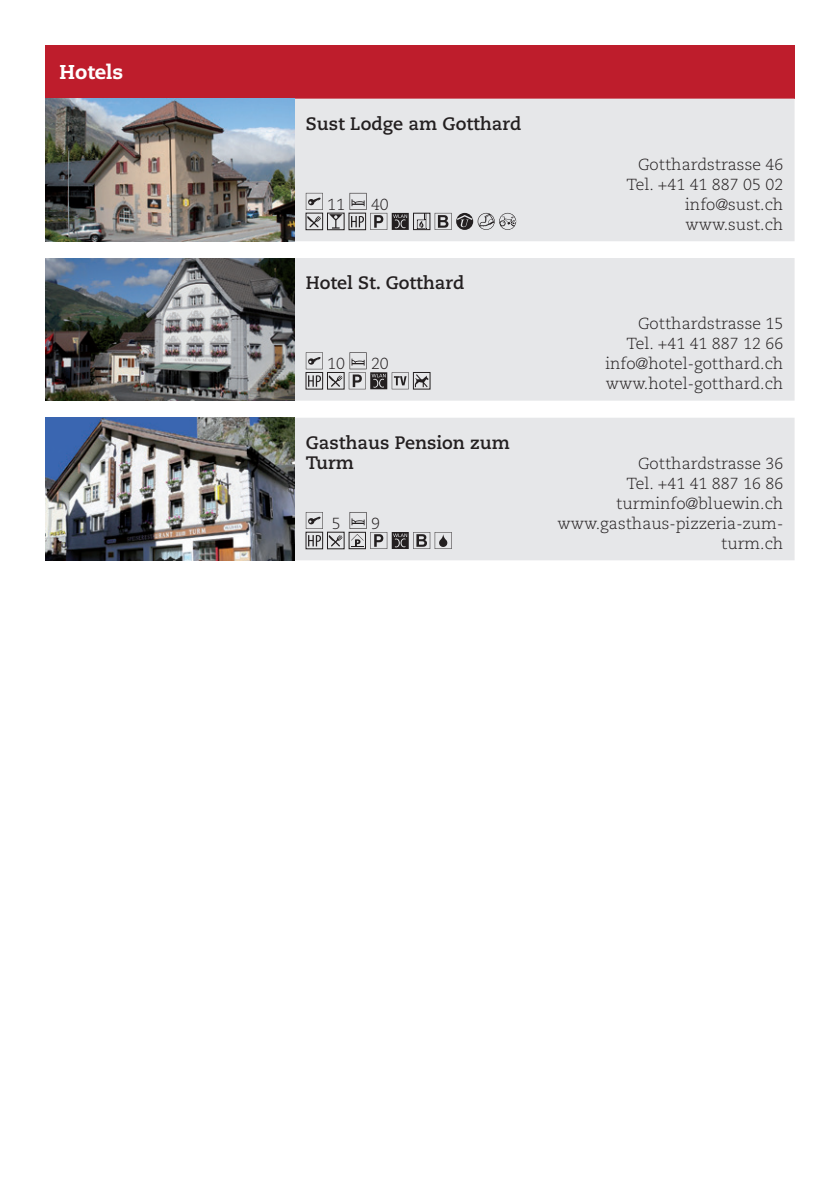
<style>
.page{position:relative;width:840px;height:1191px;background:#fff}
.page>*{position:absolute;margin:0;border:0;box-sizing:border-box;transform-origin:0 0}
.t1{font:800 20px "Caecilia LT Std";color:#fff}
.t2{font:700 18px/20px "Caecilia LT Std";color:#231f20}
.t3{font:300 16px/20px "Caecilia LT Std";color:#231f20;text-align:right}
</style>
<div class="page">
<div style="left:294px;top:258px;width:500px;height:142px;background:#e6e7e9"></div>
<img style="left:45px;top:258px;width:249px;height:142px">
<svg style="left:305px;top:352px;width:17px;height:17px"></svg>
<div style="left:305px;top:372px;width:17px;height:17px;border:1px solid #231f20"></div>
<svg style="left:308px;top:375px;width:13px;height:12px"></svg>
<div style="left:327px;top:372px;width:17px;height:17px;border:1px solid #231f20"></div>
<svg style="left:328px;top:375px;width:14px;height:12px"></svg>
<svg style="left:348px;top:352px;width:60px;height:37px;background:#bbbbbd"></svg>
<div style="left:413px;top:372px;width:17px;height:17px;border:1px solid #231f20"></div>
<svg style="left:414px;top:374px;width:14px;height:13px"></svg>
<div style="left:294px;top:418px;width:500px;height:142px;background:#e6e7e9"></div>
<img style="left:45px;top:418px;width:249px;height:142px">
<svg style="left:305px;top:512px;width:17px;height:17px"></svg>
<svg style="left:308px;top:535px;width:13px;height:11px"></svg>
<div style="left:327px;top:532px;width:17px;height:17px;border:1px solid #231f20"></div>
<svg style="left:328px;top:535px;width:14px;height:11px"></svg>
<svg style="left:349px;top:512px;width:102px;height:37px;background:#c0c0c2"></svg>
<div style="left:45px;top:45px;width:749px;height:54px;background:#be1d2c"></div>
<div style="left:294px;top:99px;width:500px;height:142px;background:#e6e7e9"></div>
<img style="left:45px;top:99px;width:249px;height:142px">
<svg style="left:305px;top:193px;width:17px;height:17px"></svg>
<div style="left:305px;top:213px;width:17px;height:17px;border:1px solid #231f20"></div>
<svg style="left:307px;top:216px;width:14px;height:11px"></svg>
<div style="left:327px;top:213px;width:17px;height:17px;border:1px solid #231f20"></div>
<svg style="left:329px;top:214px;width:13px;height:15px"></svg>
<svg style="left:349px;top:193px;width:59px;height:37px;background:#b7b7b9"></svg>
<div style="left:413px;top:213px;width:17px;height:17px;border:1px solid #231f20"></div>
<svg style="left:416px;top:213px;width:10px;height:16px"></svg>
<svg style="left:434px;top:213px;width:82px;height:17px"></svg>
<p class="t1" style="left:60px;top:60px;width:65px">Hotels</p>
<p class="t2" style="left:305px;top:114px;width:217px">Sust Lodge am Gotthard</p>
<p class="t3" style="left:327px;top:195px;width:19px">11</p>
<p class="t3" style="left:371px;top:195px;width:19px">40</p>
<p class="t2" style="left:305px;top:273px;width:160px">Hotel St. Gotthard</p>
<p class="t3" style="left:327px;top:354px;width:19px">10</p>
<p class="t3" style="left:371px;top:354px;width:19px">20</p>
<p class="t2" style="left:305px;top:433px;width:205px">Gasthaus Pension zum<br>Turm</p>
<p class="t3" style="left:331px;top:514px;width:10px">5</p>
<p class="t3" style="left:371px;top:514px;width:10px">9</p>
<p class="t3" style="left:626px;top:155px;width:158px">Gotthardstrasse 46<br>Tel. +41 41 887 05 02 info@sust.ch www.sust.ch</p>
<p class="t3" style="left:605px;top:314px;width:179px">Gotthardstrasse 15<br>Tel. +41 41 887 12 66 info@hotel-gotthard.ch www.hotel-gotthard.ch</p>
<p class="t3" style="left:557px;top:454px;width:227px">Gotthardstrasse 36<br>Tel. +41 41 887 16 86 turminfo@bluewin.ch www.gasthaus-pizzeria-zum&shy;turm.ch</p>
</div>
